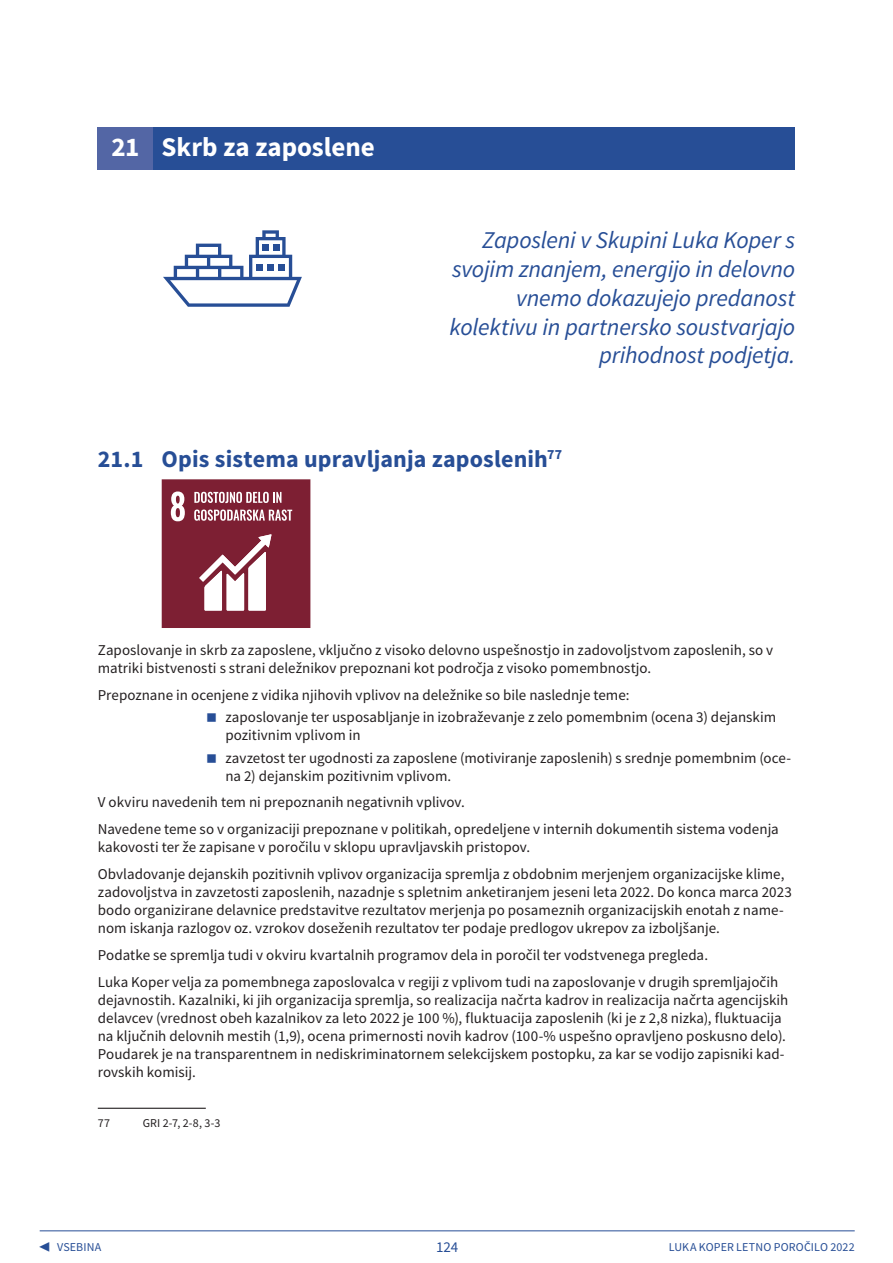
<style>
.page{position:relative;width:893px;height:1263px;background:#fff}
.page>*{position:absolute;margin:0;border:0;box-sizing:border-box;transform-origin:0 0}
.t1{font:700 27px "Source Sans Pro";color:#fff}
.t2{font:italic 24px/28.8px "Source Sans Pro";letter-spacing:-.01em;color:#274e96;text-align:right}
.t3{font:700 24px "Source Sans Pro";letter-spacing:.005em;color:#274e96}
.t4{font:15px/18px "Source Sans Pro";letter-spacing:.005em;color:#231f20}
.t5{font:15px "Source Sans Pro";color:#274e96}
.t6{font:12px "Source Sans Pro";letter-spacing:.01em;color:#274e96}
.t7{font:12px "Source Sans Pro";color:#231f20}
</style>
<div class="page">
<hr style="left:40px;top:1230px;width:815px;height:1px;background:#274e96">
<div style="left:98px;top:128px;width:697px;height:42px;background:#274e96"></div>
<div style="left:98px;top:128px;width:55px;height:42px;background:#5366a5"></div>
<svg style="left:162px;top:479px;width:148px;height:149px;background:#944858"></svg>
<hr style="left:98px;top:1108px;width:108px;height:1px;background:#231f20">
<svg style="left:163px;top:230px;width:139px;height:77px"></svg>
<div style="left:267px;top:264px;width:7px;height:7px;background:#274e96"></div>
<div style="left:278px;top:264px;width:7px;height:7px;background:#274e96"></div>
<div style="left:256px;top:264px;width:7px;height:7px;background:#274e96"></div>
<div style="left:273px;top:244px;width:6px;height:7px;background:#274e96"></div>
<div style="left:262px;top:244px;width:6px;height:7px;background:#274e96"></div>
<h1 class="t1" style="left:111px;top:129px;width:265px">21 Skrb za zaposlene</h1>
<h2 class="t2" style="left:449px;top:225px;width:347px">Zaposleni v Skupini Luka Koper s svojim znanjem, energijo in delovno vnemo dokazujejo predanost kolektivu in partnersko soustvarjajo prihodnost podjetja.</h2>
<h2 class="t3" style="left:98px;top:443px;width:466px">21.1 Opis sistema upravljanja zaposlenih<sup>77</sup></h2>
<p class="t4" style="left:98px;top:641px;width:677px">Zaposlovanje in skrb za zaposlene, vključno z visoko delovno uspešnostjo in zadovoljstvom zaposlenih, so v matriki bistvenosti s strani deležnikov prepoznani kot področja z visoko pomembnostjo.</p>
<p class="t4" style="left:225px;top:684px;width:552px;line-height:22.2px;text-indent:-128px">Prepoznane in ocenjene z vidika njihovih vplivov na deležnike so bile naslednje teme:<br>zaposlovanje ter usposabljanje in izobraževanje z zelo pomembnim (ocena 3) dejanskim</p>
<p class="t4" style="left:225px;top:724px;width:567px;line-height:22.2px">pozitivnim vplivom in<br>zavzetost ter ugodnosti za zaposlene (motiviranje zaposlenih) s srednje pomembnim (oce-</p>
<p class="t4" style="left:98px;top:762px;width:682px;line-height:26.7px;text-indent:128px">na 2) dejanskim pozitivnim vplivom.<br>V okviru navedenih tem ni prepoznanih negativnih vplivov.<br>Navedene teme so v organizaciji prepoznane v politikah, opredeljene v internih dokumentih sistema vodenja</p>
<p class="t4" style="left:98px;top:833px;width:688px;line-height:27px">kakovosti ter že zapisane v poročilu v sklopu upravljavskih pristopov.<br>Obvladovanje dejanskih pozitivnih vplivov organizacija spremlja z obdobnim merjenjem organizacijske klime,</p>
<p class="t4" style="left:98px;top:883px;width:696px">zadovoljstva in zavzetosti zaposlenih, nazadnje s spletnim anketiranjem jeseni leta 2022. Do konca marca 2023 bodo organizirane delavnice predstavitve rezultatov merjenja po posameznih organizacijskih enotah z name&shy;nom iskanja razlogov oz. vzrokov doseženih rezultatov ter podaje predlogov ukrepov za izboljšanje.</p>
<p class="t4" style="left:98px;top:941px;width:682px;line-height:27px">Podatke se spremlja tudi v okviru kvartalnih programov dela in poročil ter vodstvenega pregleda.<br>Luka Koper velja za pomembnega zaposlovalca v regiji z vplivom tudi na zaposlovanje v drugih spremljajočih</p>
<p class="t4" style="left:98px;top:991px;width:692px">dejavnostih. Kazalniki, ki jih organizacija spremlja, so realizacija načrta kadrov in realizacija načrta agencijskih delavcev (vrednost obeh kazalnikov za leto 2022 je 100 %), fluktuacija zaposlenih (ki je z 2,8 nizka), fluktuacija na ključnih delovnih mestih (1,9), ocena primernosti novih kadrov (100-% uspešno opravljeno poskusno delo).<br>Poudarek je na transparentnem in nediskriminatornem selekcijskem postopku, za kar se vodijo zapisniki kad&shy;rovskih komisij.</p>
<p class="t7" style="left:98px;top:1115px;width:14px">77</p>
<p class="t7" style="left:143px;top:1115px;width:79px">GRI 2-7, 2-8, 3-3</p>
<p class="t6" style="left:39px;top:1239px;width:64px">◀ VSEBINA</p>
<p class="t5" style="left:436px;top:1237px;width:24px">124</p>
<p class="t6" style="left:669px;top:1239px;width:187px">LUKA KOPER LETNO POROČILO 2022</p>
</div>
